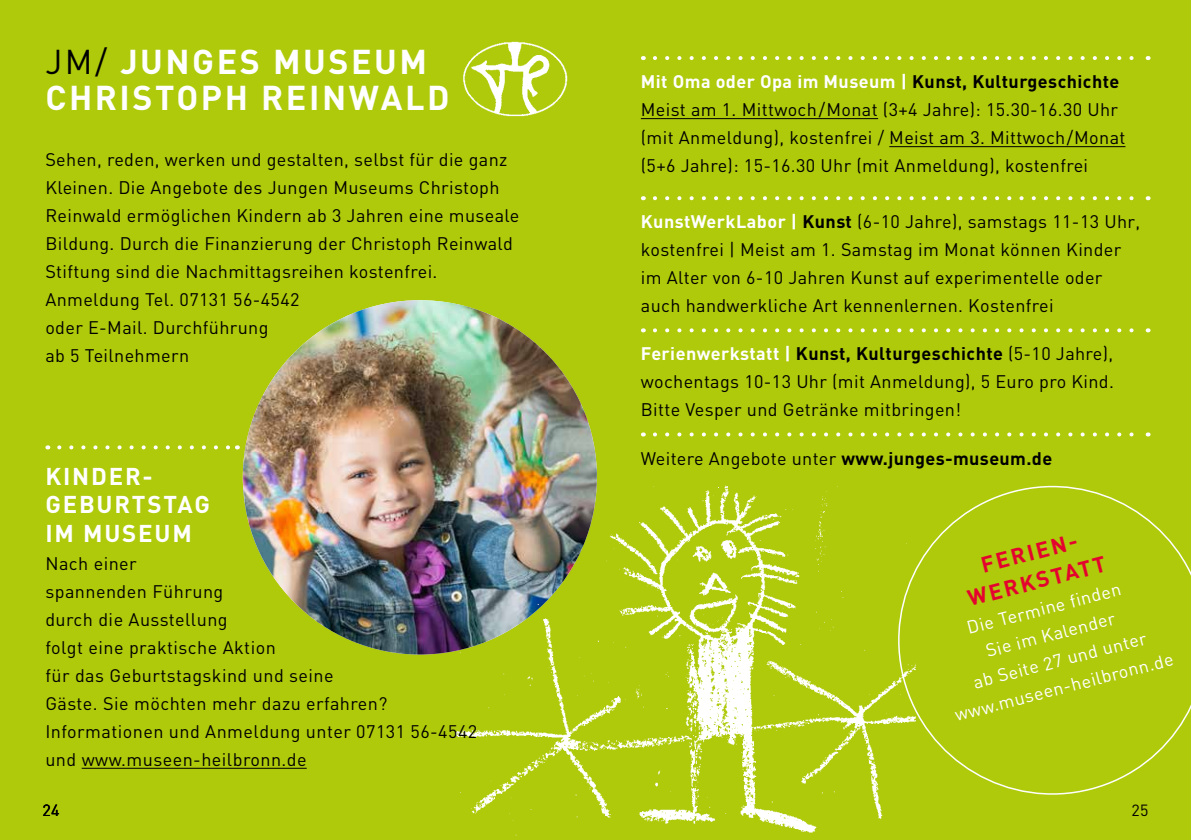
<style>
.page{position:relative;width:1191px;height:840px;background:#fff}
.page>*{position:absolute;margin:0;border:0;box-sizing:border-box;transform-origin:0 0}
.t1{font:700 34px/36px "DIN";letter-spacing:.075em;color:#fff}
.t2{font:700 24px/28px "DIN";letter-spacing:.075em;color:#fff}
.t3{font:700 22px/29px "DIN";color:#e4032e;text-align:center}
.t4{font:18px/28px "DIN";letter-spacing:.02em;color:#000}
.t5{font:18px/27px "DIN";color:#fff;text-align:center}
.t6{font:16px "DIN";color:#000}
.s1{font-weight:400;color:#000}
.s2{font-weight:700;color:#fff}
.s3{font-weight:700}
</style>
<div class="page">
<div style="left:0;top:0;width:1191px;height:839px;background:#afca0b"></div>
<hr style="left:641px;top:118px;width:237px;height:1px;background:#000">
<hr style="left:889px;top:146px;width:236px;height:1px;background:#000">
<svg style="left:655px;top:56px;width:479px;height:4px"></svg>
<svg style="left:655px;top:196px;width:479px;height:4px"></svg>
<svg style="left:655px;top:328px;width:479px;height:4px"></svg>
<svg style="left:655px;top:432px;width:479px;height:4px"></svg>
<img style="left:463px;top:41px;width:105px;height:76px">
<img style="left:243px;top:300px;width:354px;height:354px;border-radius:177px">
<img style="left:446px;top:473px;width:437px;height:363px">
<hr style="left:82px;top:767px;width:225px;height:1px;background:#000">
<svg style="left:59px;top:445px;width:171px;height:4px"></svg>
<svg style="left:882px;top:473px;width:309px;height:336px"></svg>
<h1 class="t1" style="left:45px;top:42px;width:406px"><span class="s1">JM/</span> JUNGES MUSEUM<br>CHRISTOPH REINWALD</h1>
<p class="t4" style="left:45px;top:145px;width:475px">Sehen, reden, werken und gestalten, selbst für die ganz Kleinen. Die Angebote des Jungen Museums Christoph Reinwald ermöglichen Kindern ab 3 Jahren eine museale Bildung. Durch die Finanzierung der Christoph Reinwald Stiftung sind die Nachmittagsreihen kostenfrei.<br>Anmeldung Tel. 07131 56-4542<br>oder E-Mail. Durchführung<br>ab 5 Teilnehmern</p>
<h2 class="t2" style="left:45px;top:461px;width:166px">KINDER-<br>GEBURTSTAG<br>IM MUSEUM</h2>
<p class="t4" style="left:45px;top:548px;width:433px">Nach einer<br>spannenden Führung<br>durch die Ausstellung<br>folgt eine praktische Aktion<br>für das Geburtstagskind und seine<br>Gäste. Sie möchten mehr dazu erfahren?<br>Informationen und Anmeldung unter 07131 56-4542 und www.museen-heilbronn.de</p>
<p class="t6" style="left:43px;top:799px;width:19px">24</p>
<p class="t4" style="left:641px;top:67px;width:486px"><span class="s2">Mit Oma oder Opa im Museum |</span> <span class="s3">Kunst, Kulturgeschichte </span>Meist am 1. Mittwoch/Monat (3+4 Jahre): 15.30-16.30 Uhr (mit Anmeldung), kostenfrei / Meist am 3. Mittwoch/Monat (5+6 Jahre): 15-16.30 Uhr (mit Anmeldung), kostenfrei</p>
<p class="t4" style="left:641px;top:207px;width:501px"><span class="s2">KunstWerkLabor |</span> <span class="s3">Kunst</span> (6-10 Jahre), samstags 11-13 Uhr, kostenfrei | Meist am 1. Samstag im Monat können Kinder im Alter von 6-10 Jahren Kunst auf experimentelle oder auch handwerkliche Art kennenlernen. Kostenfrei</p>
<p class="t4" style="left:641px;top:339px;width:474px;text-align:justify"><span class="s2">Ferienwerkstatt |</span> <span class="s3">Kunst, Kulturgeschichte</span> (5-10 Jahre), wochentags 10-13 Uhr (mit Anmeldung), 5 Euro pro Kind.<br>Bitte Vesper und Getränke mitbringen!</p>
<p class="t4" style="left:641px;top:443px;width:413px">Weitere Angebote unter <span class="s3">www.junges-museum.de</span></p>
<p class="t3" style="left:956px;top:555px;width:143px;rotate:-15deg">FERIEN-<br>WERKSTATT</p>
<p class="t5" style="left:932px;top:621px;width:226px;rotate:-14deg">Die Termine finden<br>Sie im Kalender<br>ab Seite 27 und unter www.museen-heilbronn.de</p>
<p class="t6" style="left:1131px;top:799px;width:19px">25</p>
</div>
